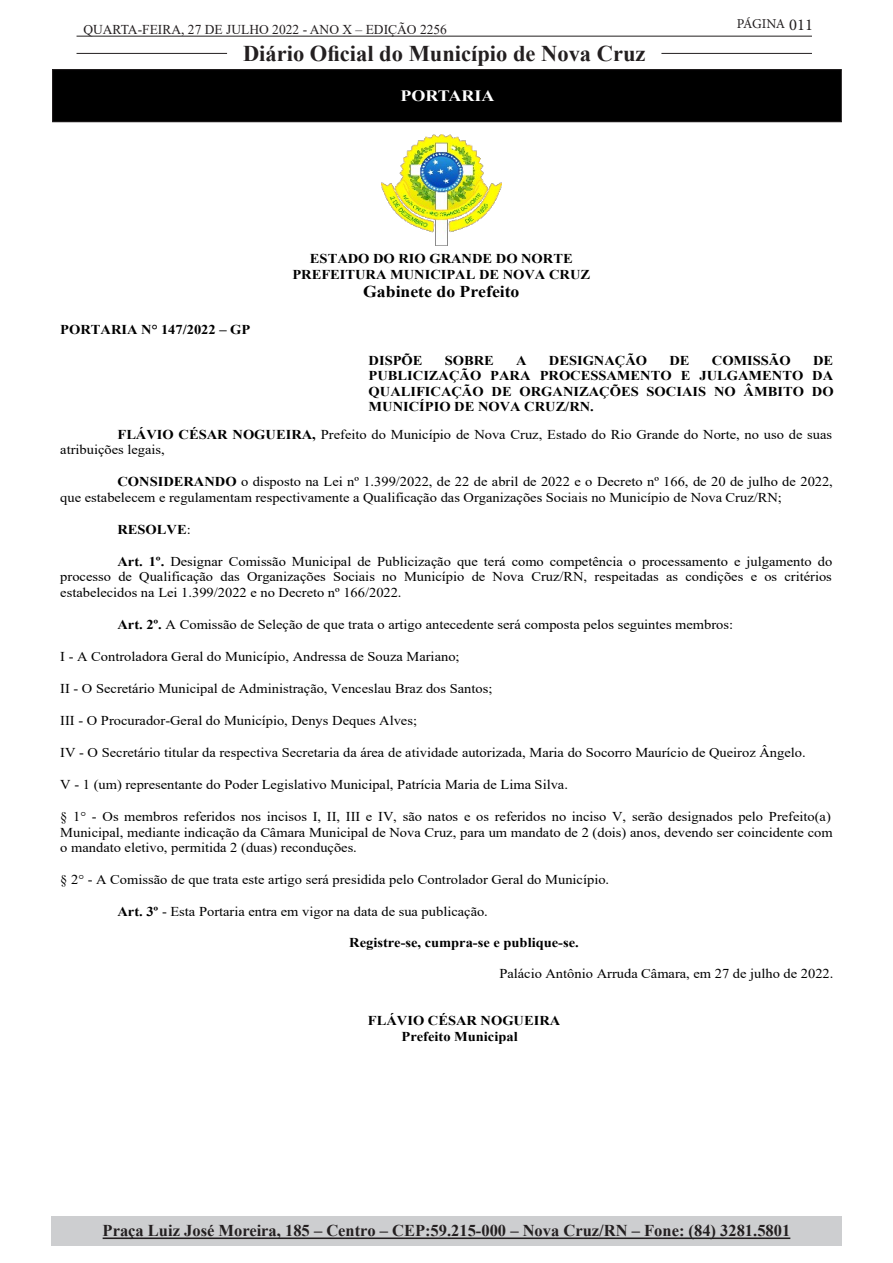
<style>
.page{position:relative;width:893px;height:1263px;background:#fff}
.page>*{position:absolute;margin:0;border:0;box-sizing:border-box;transform-origin:0 0}
.t1{font:700 22.5px "Times New Roman";color:#231f20}
.t2{font:700 16.5px "Times New Roman";color:#231f20}
.t3{font:700 16.5px "Times New Roman";color:#000;scale:1.07 1}
.t4{font:700 15.75px "Times New Roman";color:#fff;scale:1.14 1}
.t5{font:13.5px/15.5px "Times New Roman";color:#000;scale:1.07 1}
.t6{font:700 13.5px/15.5px "Times New Roman";color:#000;text-align:center;scale:1.07 1}
.t7{font:13.5px "Times New Roman";color:#231f20}
.t8{font:13.5px "Minion Pro";letter-spacing:-.03em;color:#231f20}
.s1{font-size:16.5px}
.s2{font-weight:700}
.s3{font-weight:400}
</style>
<div class="page">
<hr style="left:77px;top:36px;width:735px;height:1px;background:#231f20">
<hr style="left:77px;top:53px;width:150px;height:1px;background:#231f20">
<hr style="left:661px;top:53px;width:151px;height:1px;background:#231f20">
<div style="left:51px;top:1216px;width:791px;height:29px;background:#cdced0"></div>
<hr style="left:103px;top:1237px;width:687px;height:2px;background:#231f20">
<div style="left:53px;top:70px;width:788px;height:52px;background:#000"></div>
<div style="left:52px;top:69px;width:790px;height:53px;border:1px solid #231f20"></div>
<img style="left:381px;top:135px;width:120px;height:110px">
<p class="t7" style="left:83px;top:20px;width:365px">QUARTA-FEIRA, 27 DE JULHO 2022 - ANO X – EDIÇÃO 2256</p>
<h1 class="t1" style="left:243px;top:37px;width:404px">Diário Oficial do Município de Nova Cruz</h1>
<p class="t4" style="left:400px;top:84px;width:84px">PORTARIA</p>
<p class="t6" style="left:60px;top:321px;width:179px">PORTARIA N° 147/2022 – GP</p>
<p class="t6" style="left:292px;top:251px;width:280px">ESTADO DO RIO GRANDE DO NORTE<br>PREFEITURA MUNICIPAL DE NOVA CRUZ</p>
<p class="t3" style="left:363px;top:282px;width:148px">Gabinete do Prefeito</p>
<p class="t8" style="left:737px;top:15px;width:78px">PÁGINA <span class="s1">011</span></p>
<p class="t6" style="left:369px;top:352px;width:52px">DISPÕE</p>
<p class="t6" style="left:445px;top:352px;width:47px">SOBRE</p>
<p class="t6" style="left:516px;top:352px;width:11px">A</p>
<p class="t6" style="left:549px;top:352px;width:93px">DESIGNAÇÃO</p>
<p class="t6" style="left:669px;top:352px;width:20px">DE</p>
<p class="t6" style="left:712px;top:352px;width:75px">COMISSÃO</p>
<p class="t6" style="left:369px;top:352px;width:436px;text-align:justify;text-indent:444px">DE PUBLICIZAÇÃO PARA PROCESSAMENTO E JULGAMENTO DA QUALIFICAÇÃO DE ORGANIZAÇÕES SOCIAIS NO ÂMBITO DO MUNICÍPIO DE NOVA CRUZ/RN.</p>
<p class="t5" style="left:60px;top:427px;width:723px;text-indent:57px"><span class="s2">FLÁVIO CÉSAR NOGUEIRA,</span> Prefeito do Município de Nova Cruz, Estado do Rio Grande do Norte, no uso de suas atribuições legais,</p>
<p class="t5" style="left:60px;top:474px;width:724px;text-indent:57px"><span class="s2">CONSIDERANDO</span> o disposto na Lei nº 1.399/2022, de 22 de abril de 2022 e o Decreto nº 166, de 20 de julho de 2022, que estabelecem e regulamentam respectivamente a Qualificação das Organizações Sociais no Município de Nova Cruz/RN;</p>
<p class="t6" style="left:117px;top:522px;width:70px">RESOLVE<span class="s3">:</span></p>
<p class="t5" style="left:60px;top:554px;width:723px;text-align:justify;text-indent:57px"><span class="s2">Art. 1º.</span> Designar Comissão Municipal de Publicização que terá como competência o processamento e julgamento do processo de Qualificação das Organizações Sociais no Município de Nova Cruz/RN, respeitadas as condições e os critérios estabelecidos na Lei 1.399/2022 e no Decreto nº 166/2022.</p>
<p class="t5" style="left:117px;top:617px;width:577px"><span class="s2">Art. 2º.</span> A Comissão de Seleção de que trata o artigo antecedente será composta pelos seguintes membros:</p>
<p class="t5" style="left:60px;top:649px;width:375px">I - A Controladora Geral do Município, Andressa de Souza Mariano;</p>
<p class="t5" style="left:60px;top:681px;width:405px">II - O Secretário Municipal de Administração, Venceslau Braz dos Santos;</p>
<p class="t5" style="left:60px;top:713px;width:335px">III - O Procurador-Geral do Município, Denys Deques Alves;</p>
<p class="t5" style="left:60px;top:745px;width:698px">IV - O Secretário titular da respectiva Secretaria da área de atividade autorizada, Maria do Socorro Maurício de Queiroz Ângelo.</p>
<p class="t5" style="left:60px;top:777px;width:476px">V - 1 (um) representante do Poder Legislativo Municipal, Patrícia Maria de Lima Silva.</p>
<p class="t5" style="left:60px;top:809px;width:723px">§ 1° - Os membros referidos nos incisos I, II, III e IV, são natos e os referidos no inciso V, serão designados pelo Prefeito(a)<br>Municipal, mediante indicação da Câmara Municipal de Nova Cruz, para um mandato de 2 (dois) anos, devendo ser coincidente com o mandato eletivo, permitida 2 (duas) reconduções.</p>
<p class="t5" style="left:60px;top:872px;width:514px">§ 2° - A Comissão de que trata este artigo será presidida pelo Controlador Geral do Município.</p>
<p class="t5" style="left:117px;top:904px;width:348px"><span class="s2">Art. 3º</span> - Esta Portaria entra em vigor na data de sua publicação.</p>
<p class="t6" style="left:349px;top:935px;width:216px">Registre-se, cumpra-se e publique-se.</p>
<p class="t5" style="left:499px;top:966px;width:314px">Palácio Antônio Arruda Câmara, em 27 de julho de 2022.</p>
<p class="t6" style="left:402px;top:1012px;width:150px;text-align:left;text-indent:-34px">FLÁVIO CÉSAR NOGUEIRA<br>Prefeito Municipal</p>
<p class="t2" style="left:103px;top:1219px;width:689px">Praça Luiz José Moreira, 185 – Centro – CEP:59.215-000 – Nova Cruz/RN – Fone: (84) 3281.5801</p>
</div>
